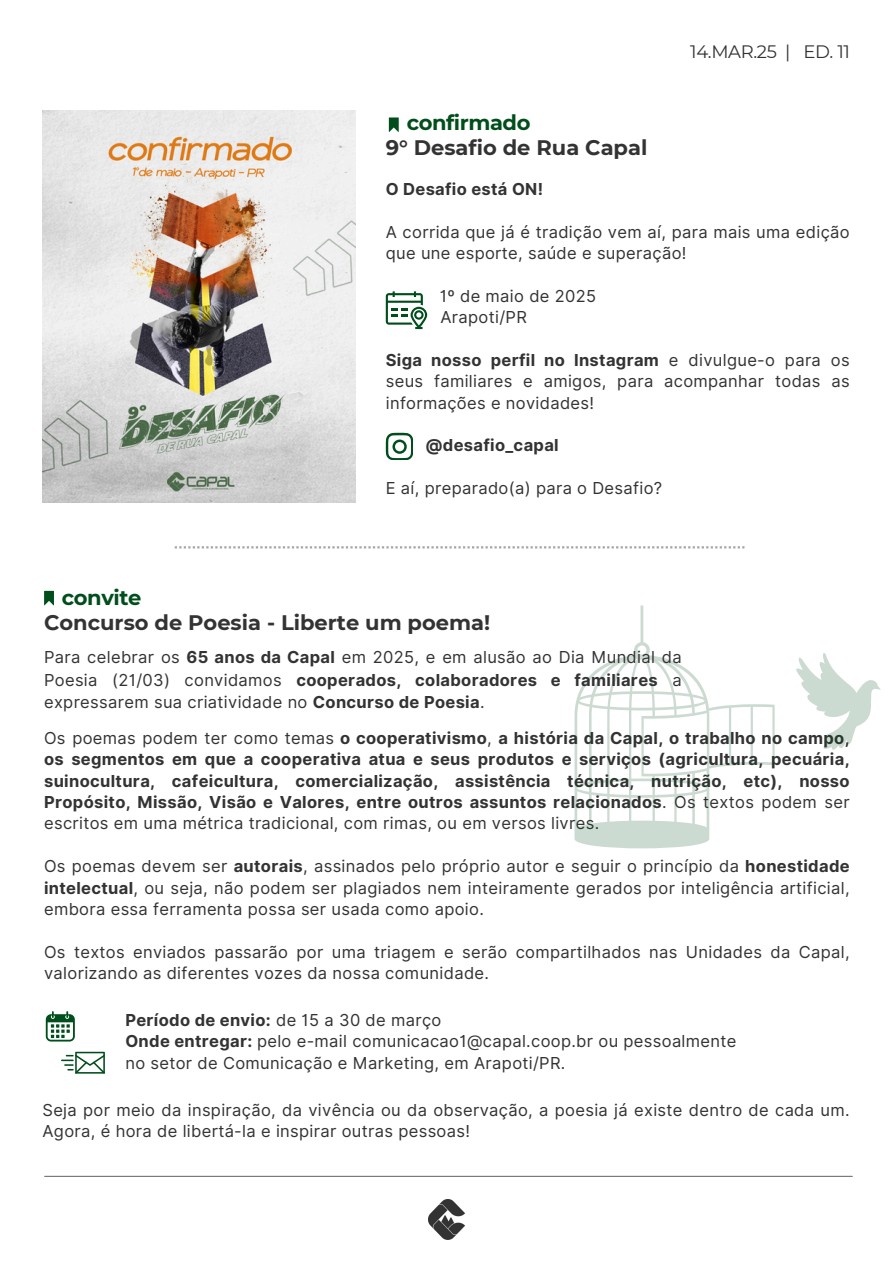
<style>
.page{position:relative;width:894px;height:1264px;background:#fff}
.page>*{position:absolute;margin:0;border:0;box-sizing:border-box;transform-origin:0 0}
.t1{font:700 21px "Montserrat";color:#333}
.t2{font:700 21px "Montserrat";letter-spacing:-.02em;color:#004e1b}
.t3{font:18px "Montserrat";letter-spacing:-.02em;color:#333}
.t4{font:16.5px/21.3px "Inter";letter-spacing:.02em;color:#333}
.t5{font:700 16.5px/21.3px "Inter";letter-spacing:.02em;color:#333;text-align:justify}
.s1{font-weight:700}
.s2{font-weight:400}
</style>
<div class="page">
<svg style="left:389px;top:117px;width:9px;height:15px"></svg>
<img style="left:428px;top:1199px;width:37px;height:40px">
<hr style="left:45px;top:1175px;width:807px;height:1px;background:#737373">
<svg style="left:175px;top:546px;width:569px;height:2px"></svg>
<svg style="left:44px;top:591px;width:10px;height:14px"></svg>
<svg style="left:574px;top:605px;width:200px;height:243px"></svg>
<svg style="left:796px;top:653px;width:84px;height:97px"></svg>
<svg style="left:46px;top:1011px;width:29px;height:30px"></svg>
<svg style="left:61px;top:1051px;width:44px;height:22px"></svg>
<img style="left:42px;top:111px;width:313px;height:391px">
<svg style="left:385px;top:291px;width:42px;height:38px"></svg>
<svg style="left:385px;top:433px;width:27px;height:27px"></svg>
<h3 class="t2" style="left:406px;top:110px;width:125px">confirmado</h3>
<p class="t1" style="left:385px;top:135px;width:263px">9° Desafio de Rua Capal</p>
<p class="t3" style="left:690px;top:40px;width:161px">14.MAR.25 | ED. 11</p>
<h1 class="t5" style="left:385px;top:178px;width:159px">O Desafio está ON!</h1>
<h1 class="t4" style="left:385px;top:221px;width:465px">A corrida que já é tradição vem aí, para mais uma edição que une esporte, saúde e superação!</h1>
<h3 class="t4" style="left:439px;top:285px;width:158px">1º de maio de 2025</h3>
<p class="t4" style="left:440px;top:306px;width:88px">Arapoti/PR</p>
<p class="t4" style="left:385px;top:349px;width:465px;text-align:justify"><span class="s1">Siga nosso perfil no Instagram</span> e divulgue-o para os seus familiares e amigos, para acompanhar todas as informações e novidades!</p>
<p class="t5" style="left:425px;top:435px;width:135px">@desafio_capal</p>
<p class="t4" style="left:385px;top:477px;width:278px">E aí, preparado(a) para o Desafio?</p>
<p class="t2" style="left:62px;top:584px;width:81px">convite</p>
<p class="t1" style="left:44px;top:609px;width:447px">Concurso de Poesia - Liberte um poema!</p>
<h1 class="t4" style="left:44px;top:645px;width:639px;line-height:22.5px;text-align:justify">Para celebrar os <span class="s1">65 anos da Capal</span> em 2025, e em alusão ao Dia Mundial da Poesia (21/03) convidamos <span class="s1">cooperados, colaboradores e familiares</span> a expressarem sua criatividade no <span class="s1">Concurso de Poesia</span>.</h1>
<h2 class="t5" style="left:44px;top:727px;width:806px"><span class="s2">Os poemas podem ter como temas</span> o cooperativismo<span class="s2">,</span> a história da Capal, o trabalho no campo, os segmentos em que a cooperativa atua e seus produtos e serviços (agricultura, pecuária, suinocultura, cafeicultura, comercialização, assistência técnica, nutrição, etc), nosso Propósito, Missão, Visão e Valores, entre outros assuntos relacionados<span class="s2">. Os textos podem ser escritos em uma métrica tradicional, com rimas, ou em versos livres.</span></h2>
<p class="t4" style="left:44px;top:855px;width:806px;text-align:justify">Os poemas devem ser <span class="s1">autorais</span>, assinados pelo próprio autor e seguir o princípio da <span class="s1">honestidade intelectual</span>, ou seja, não podem ser plagiados nem inteiramente gerados por inteligência artificial, embora essa ferramenta possa ser usada como apoio.</p>
<p class="t4" style="left:44px;top:941px;width:806px">Os textos enviados passarão por uma triagem e serão compartilhados nas Unidades da Capal, valorizando as diferentes vozes da nossa comunidade.</p>
<p class="t5" style="left:125px;top:1009px;width:317px">Período de envio: <span class="s2">de 15 a 30 de março</span></p>
<p class="t4" style="left:125px;top:1030px;width:612px"><span class="s1">Onde entregar:</span> pelo e-mail comunicacao1@capal.coop.br ou pessoalmente no setor de Comunicação e Marketing, em Arapoti/PR.</p>
<h1 class="t4" style="left:42px;top:1098px;width:808px">Seja por meio da inspiração, da vivência ou da observação, a poesia já existe dentro de cada um.<br>Agora, é hora de libertá-la e inspirar outras pessoas!</h1>
</div>
